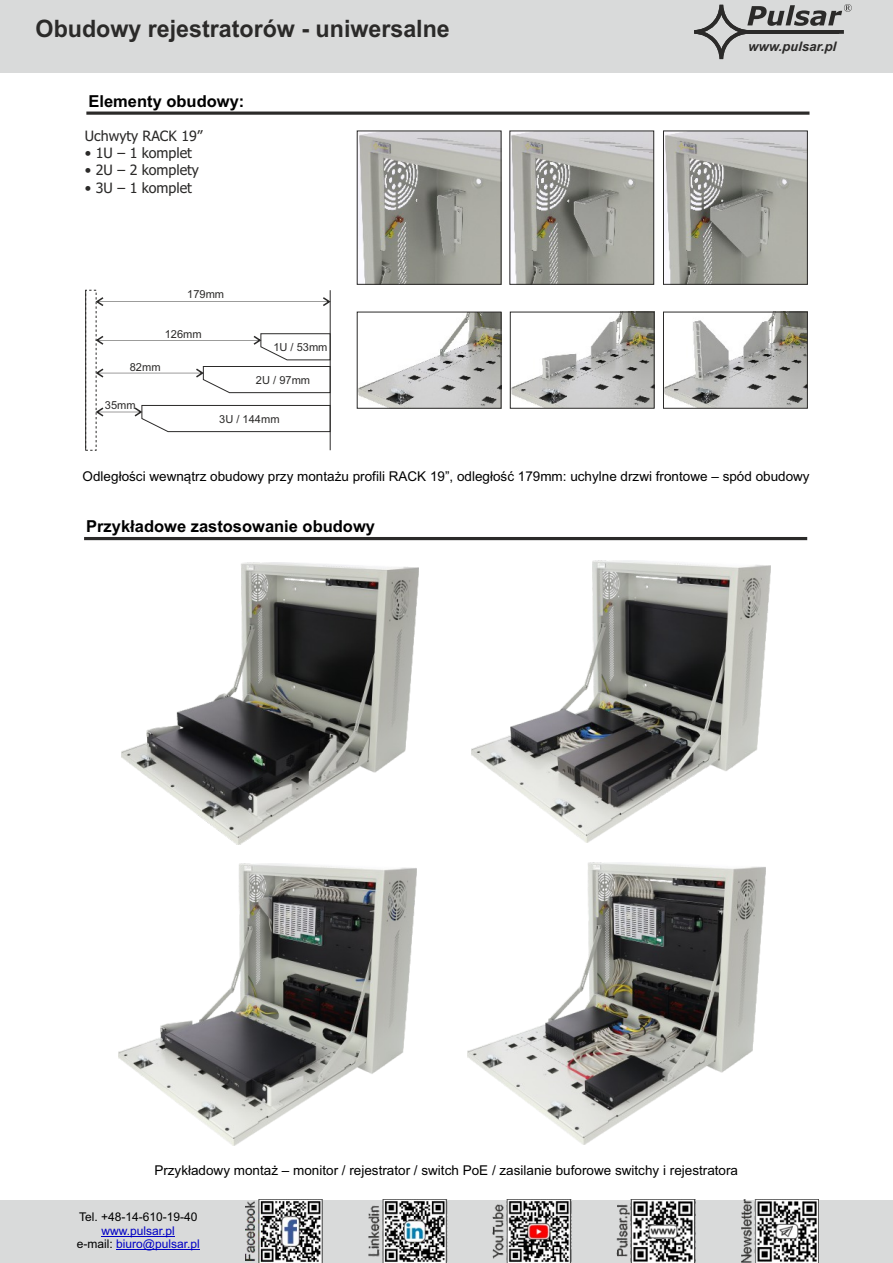
<style>
.page{position:relative;width:893px;height:1263px;background:#fff}
.page>*{position:absolute;margin:0;border:0;box-sizing:border-box;transform-origin:0 0}
.t1{font:700 24px "Arial";color:#2b2a29}
.t2{font:700 16.5px "Arial";color:#000}
.t3{font:14.25px "Tahoma";color:#2b2a29}
.t4{font:13.5px "Arial";color:#000}
.t5{font:italic 700 13.2px "Arial";color:#2b2a29}
.t6{font:12px/13.4px "Arial";color:#0000c4;text-align:center}
.t7{font:12px "Arial";color:#000}
.t8{font:11.1px "Arial";color:#2b2a29}
.s1{color:#000}
</style>
<div class="page">
<img style="left:665px;top:314px;width:140px;height:92px">
<img style="left:512px;top:314px;width:140px;height:92px">
<img style="left:359px;top:314px;width:140px;height:92px">
<img style="left:665px;top:133px;width:140px;height:149px">
<img style="left:510px;top:133px;width:143px;height:152px">
<img style="left:358px;top:131px;width:144px;height:154px">
<hr style="left:84px;top:537px;width:723px;height:3px;background:#2b2a29">
<div style="left:0;top:0;width:893px;height:73px;background:#d9dada"></div>
<svg style="left:694px;top:4px;width:158px;height:55px"></svg>
<hr style="left:747px;top:30px;width:92px;height:4px;background:#2b2a29">
<div style="left:0;top:1200px;width:893px;height:63px;background:#d9dada"></div>
<hr style="left:102px;top:1236px;width:73px;height:1px;background:#0000c4">
<hr style="left:116px;top:1249px;width:84px;height:1px;background:#0000c4">
<img style="left:246px;top:1200px;width:572px;height:63px">
<hr style="left:86px;top:112px;width:723px;height:3px;background:#2b2a29">
<div style="left:510px;top:312px;width:144px;height:96px;border:1px solid #2b2a29"></div>
<div style="left:663px;top:312px;width:144px;height:96px;border:1px solid #2b2a29"></div>
<hr style="left:85px;top:290px;width:1px;height:160px;background:#2b2a29">
<hr style="left:330px;top:290px;width:1px;height:160px;background:#2b2a29">
<svg style="left:96px;top:297px;width:235px;height:9px"></svg>
<svg style="left:96px;top:333px;width:235px;height:27px"></svg>
<svg style="left:96px;top:366px;width:235px;height:27px"></svg>
<svg style="left:96px;top:405px;width:235px;height:27px"></svg>
<img style="left:121px;top:563px;width:298px;height:281px">
<img style="left:472px;top:561px;width:298px;height:281px">
<img style="left:118px;top:864px;width:298px;height:281px">
<img style="left:468px;top:863px;width:297px;height:281px">
<h1 class="t1" style="left:36px;top:19px;width:416px">Obudowy rejestratorów - uniwersalne</h1>
<p class="t2" style="left:89px;top:95px;width:157px">Elementy obudowy:</p>
<p class="t3" style="left:85px;top:130px;width:119px">Uchwyty RACK 19”</p>
<p class="t3" style="left:85px;top:147px;width:109px">• 1U – 1 komplet</p>
<p class="t3" style="left:85px;top:165px;width:116px">• 2U – 2 komplety</p>
<p class="t3" style="left:85px;top:182px;width:109px">• 3U – 1 komplet</p>
<p class="t8" style="left:187px;top:289px;width:38px">179mm</p>
<p class="t8" style="left:165px;top:330px;width:38px">126mm</p>
<p class="t8" style="left:130px;top:363px;width:32px">82mm</p>
<p class="t8" style="left:105px;top:401px;width:32px">35mm</p>
<p class="t8" style="left:273px;top:343px;width:56px">1U / 53mm</p>
<p class="t8" style="left:256px;top:375px;width:56px">2U / 97mm</p>
<p class="t8" style="left:219px;top:414px;width:62px">3U / 144mm</p>
<p class="t5" style="left:748px;top:41px;width:89px">www.pulsar.pl</p>
<p class="t4" style="left:83px;top:471px;width:729px">Odległości wewnątrz obudowy przy montażu profili RACK 19”, odległość 179mm: uchylne drzwi frontowe – spód obudowy</p>
<p class="t2" style="left:86px;top:520px;width:290px">Przykładowe zastosowanie obudowy</p>
<p class="t4" style="left:154px;top:1165px;width:585px">Przykładowy montaż – monitor / rejestrator / switch PoE / zasilanie buforowe switchy i rejestratora</p>
<p class="t7" style="left:79px;top:1212px;width:120px">Tel. +48-14-610-19-40</p>
<p class="t6" style="left:77px;top:1225px;width:124px">www.pulsar.pl<br><span class="s1">e-mail:</span> biuro@pulsar.pl</p>
</div>
